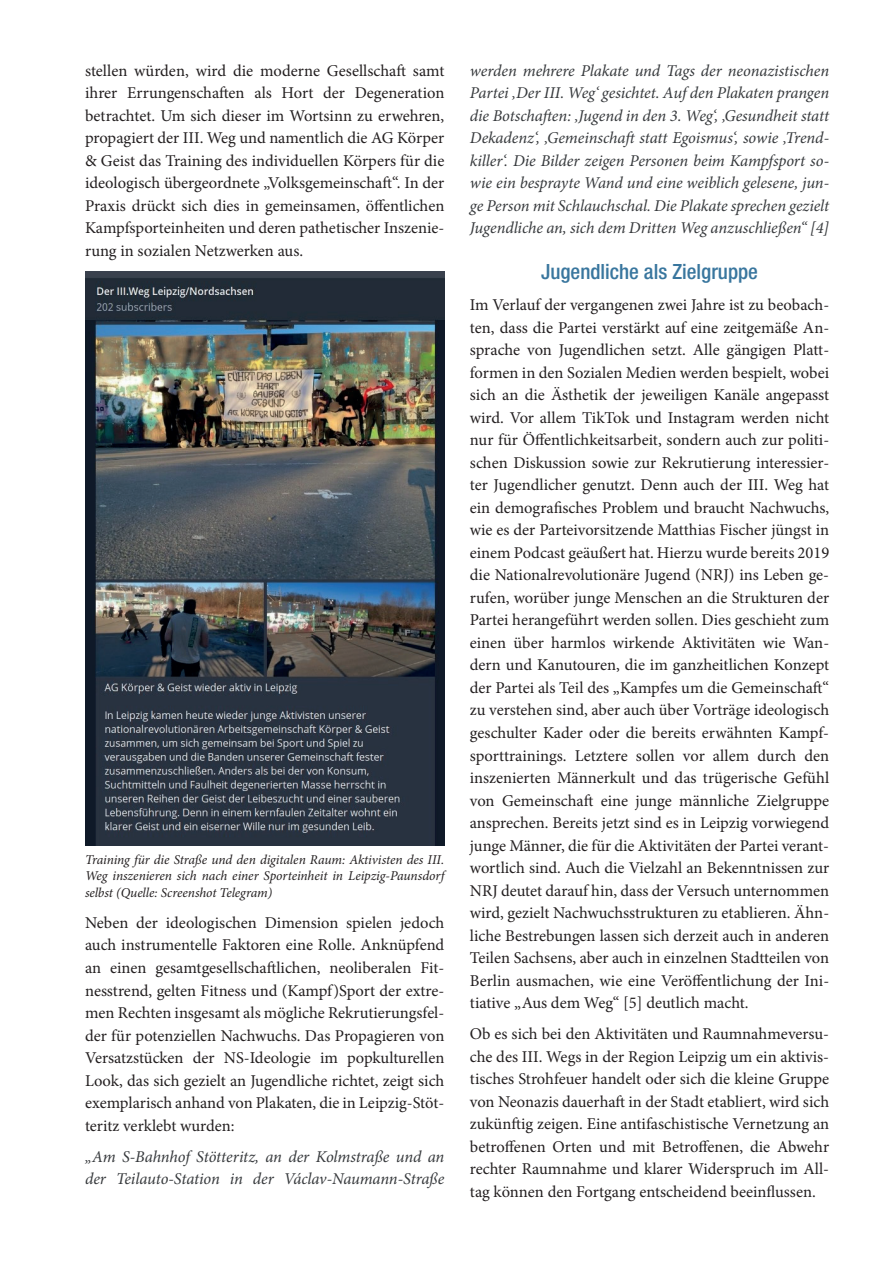
<style>
.page{position:relative;width:893px;height:1263px;background:#fff}
.page>*{position:absolute;margin:0;border:0;box-sizing:border-box;transform-origin:0 0}
.t1{font:500 condensed 21px "Helvetica Neue LT Std";color:#39769e}
.t2{font:16.5px/22.5px "Minion Pro";color:#231f20;text-align:justify}
.t3{font:italic 16.5px/22.5px "Minion Pro";letter-spacing:-.01em;color:#36393c}
.t4{font:italic 13.5px/16.5px "Minion Pro";letter-spacing:-.005em;color:#231f20;text-align:justify}
</style>
<div class="page">
<img style="left:85px;top:271px;width:359px;height:574px">
<p class="t2" style="left:85px;top:59px;width:361px">stellen würden, wird die moderne Gesellschaft samt ihrer Errungenschaften als Hort der Degeneration betrachtet. Um sich dieser im Wortsinn zu erwehren, propagiert der III. Weg und namentlich die AG Körper &amp; Geist das Training des individuellen Körpers für die ideologisch übergeordnete „Volksgemeinschaft“. In der Praxis drückt sich dies in gemeinsamen, öffentlichen Kampfsporteinheiten und deren pathetischer Inszenie&shy;rung in sozialen Netzwerken aus.</p>
<p class="t4" style="left:85px;top:851px;width:361px">Training für die Straße und den digitalen Raum: Aktivisten des III.<br>Weg inszenieren sich nach einer Sporteinheit in Leipzig-Paunsdorf selbst (Quelle: Screenshot Telegram)</p>
<p class="t2" style="left:85px;top:911px;width:361px">Neben der ideologischen Dimension spielen jedoch auch instrumentelle Faktoren eine Rolle. Anknüpfend an einen gesamtgesellschaftlichen, neoliberalen Fit&shy;nesstrend, gelten Fitness und (Kampf)Sport der extre&shy;men Rechten insgesamt als mögliche Rekrutierungsfel&shy;der für potenziellen Nachwuchs. Das Propagieren von Versatzstücken der NS-Ideologie im popkulturellen Look, das sich gezielt an Jugendliche richtet, zeigt sich exemplarisch anhand von Plakaten, die in Leipzig-Stöt&shy;teritz verklebt wurden:</p>
<p class="t3" style="left:85px;top:1145px;width:361px">„Am S-Bahnhof Stötteritz, an der Kolmstraße und an der Teilauto-Station in der Václav-Naumann-Straße</p>
<p class="t3" style="left:470px;top:59px;width:361px;text-align:justify">werden mehrere Plakate und Tags der neonazistischen Partei ‚Der III. Weg‘ gesichtet. Auf den Plakaten prangen die Botschaften: ‚Jugend in den 3. Weg‘, ‚Gesundheit statt Dekadenz‘, ‚Gemeinschaft statt Egoismus‘, sowie ‚Trend&shy;killer‘. Die Bilder zeigen Personen beim Kampfsport so&shy;wie ein besprayte Wand und eine weiblich gelesene, jun&shy;ge Person mit Schlauchschal. Die Plakate sprechen gezielt Jugendliche an, sich dem Dritten Weg anzuschließen“ [4]</p>
<p class="t1" style="left:541px;top:259px;width:218px">Jugendliche als Zielgruppe</p>
<p class="t2" style="left:470px;top:294px;width:361px">Im Verlauf der vergangenen zwei Jahre ist zu beobach&shy;ten, dass die Partei verstärkt auf eine zeitgemäße An&shy;sprache von Jugendlichen setzt. Alle gängigen Platt&shy;formen in den Sozialen Medien werden bespielt, wobei sich an die Ästhetik der jeweiligen Kanäle angepasst wird. Vor allem TikTok und Instagram werden nicht nur für Öffentlichkeitsarbeit, sondern auch zur politi&shy;schen Diskussion sowie zur Rekrutierung interessier&shy;ter Jugendlicher genutzt. Denn auch der III. Weg hat ein demografisches Problem und braucht Nachwuchs, wie es der Parteivorsitzende Matthias Fischer jüngst in einem Podcast geäußert hat. Hierzu wurde bereits 2019 die Nationalrevolutionäre Jugend (NRJ) ins Leben ge&shy;rufen, worüber junge Menschen an die Strukturen der Partei herangeführt werden sollen. Dies geschieht zum einen über harmlos wirkende Aktivitäten wie Wan&shy;dern und Kanutouren, die im ganzheitlichen Konzept der Partei als Teil des „Kampfes um die Gemeinschaft“ zu verstehen sind, aber auch über Vorträge ideologisch geschulter Kader oder die bereits erwähnten Kampf&shy;sporttrainings. Letztere sollen vor allem durch den inszenierten Männerkult und das trügerische Gefühl von Gemeinschaft eine junge männliche Zielgruppe ansprechen. Bereits jetzt sind es in Leipzig vorwiegend junge Männer, die für die Aktivitäten der Partei verant&shy;wortlich sind. Auch die Vielzahl an Bekenntnissen zur NRJ deutet darauf hin, dass der Versuch unternommen wird, gezielt Nachwuchsstrukturen zu etablieren. Ähn&shy;liche Bestrebungen lassen sich derzeit auch in anderen Teilen Sachsens, aber auch in einzelnen Stadtteilen von Berlin ausmachen, wie eine Veröffentlichung der Ini&shy;tiative „Aus dem Weg“ [5] deutlich macht.</p>
<p class="t2" style="left:470px;top:1023px;width:361px">Ob es sich bei den Aktivitäten und Raumnahmeversu&shy;che des III. Wegs in der Region Leipzig um ein aktivis&shy;tisches Strohfeuer handelt oder sich die kleine Gruppe von Neonazis dauerhaft in der Stadt etabliert, wird sich zukünftig zeigen. Eine antifaschistische Vernetzung an betroffenen Orten und mit Betroffenen, die Abwehr rechter Raumnahme und klarer Widerspruch im All&shy;tag können den Fortgang entscheidend beeinflussen.</p>
</div>
